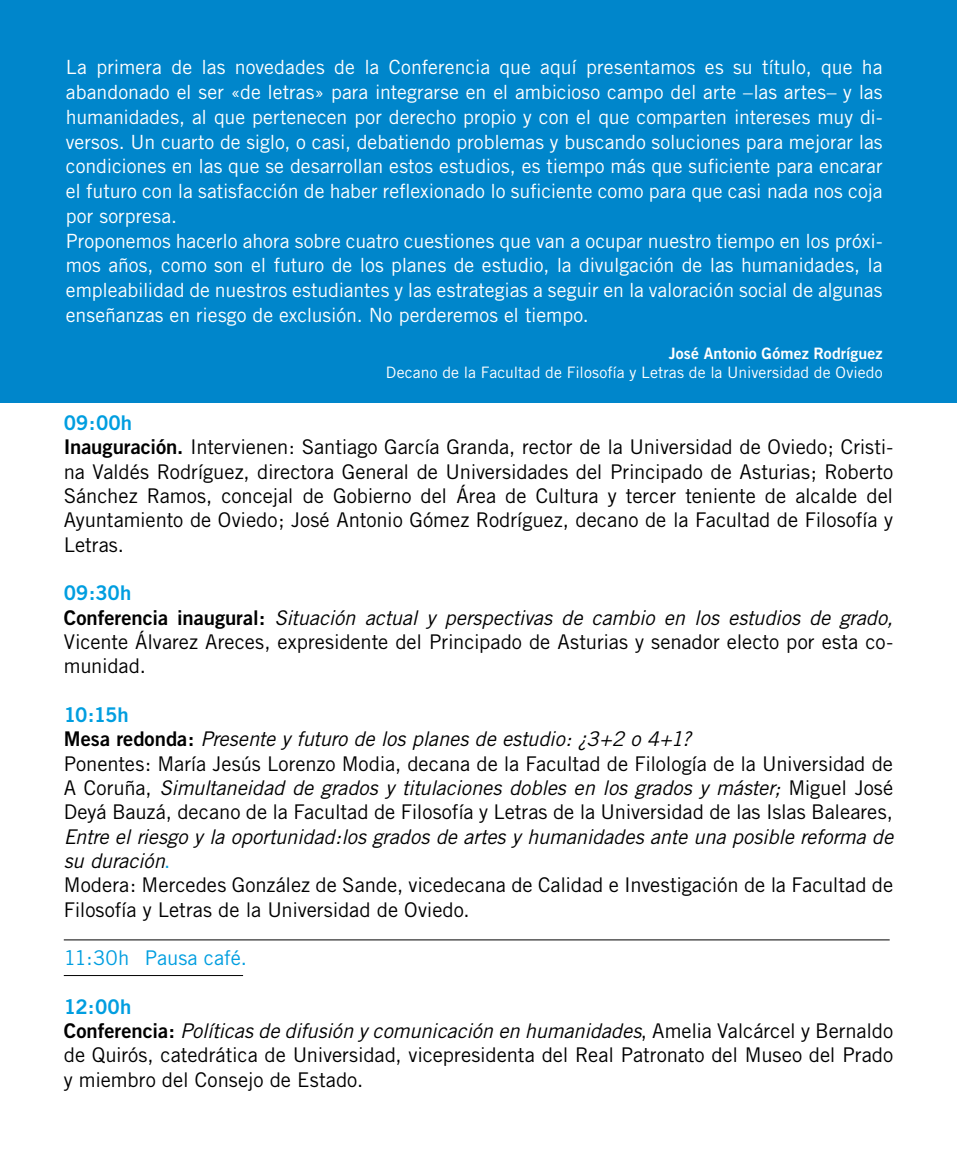
<style>
.page{position:relative;width:957px;height:1149px;background:#fff}
.page>*{position:absolute;margin:0;border:0;box-sizing:border-box;transform-origin:0 0}
.t1{font:20.25px/24.3px "Trade Gothic";letter-spacing:-.005em;color:#000;text-align:justify}
.t2{font:20.25px "Trade Gothic Bold Two";color:#009ee0}
.t3{font:20.25px "Trade Gothic";letter-spacing:-.005em;color:#009ee0}
.t4{font:19.57px/24.8px "Trade Gothic";color:#fff}
.t5{font:15.75px "Trade Gothic";letter-spacing:.005em;color:#fff}
.t6{font:15.75px "Trade Gothic Bold Two";letter-spacing:.01em;color:#fff}
.s1{font-family:"Trade Gothic Bold Two"}
.s2{font-style:italic}
.s3{color:#009ee0}
</style>
<div class="page">
<div style="left:0;top:0;width:957px;height:402px;background:#0086cb"></div>
<hr style="left:64px;top:939px;width:825px;height:1px;background:#000">
<hr style="left:64px;top:974px;width:179px;height:1px;background:#000">
<p class="t4" style="left:66px;top:55px;width:818px">La primera de las novedades de la Conferencia que aquí presentamos es su título, que ha abandonado el ser «de letras» para integrarse en el ambicioso campo del arte –las artes– y las humanidades, al que pertenecen por derecho propio y con el que comparten intereses muy di&shy;versos. Un cuarto de siglo, o casi, debatiendo problemas y buscando soluciones para mejorar las condiciones en las que se desarrollan estos estudios, es tiempo más que suficiente para encarar el futuro con la satisfacción de haber reflexionado lo suficiente como para que casi nada nos coja por sorpresa.<br>Proponemos hacerlo ahora sobre cuatro cuestiones que van a ocupar nuestro tiempo en los próxi&shy;mos años, como son el futuro de los planes de estudio, la divulgación de las humanidades, la empleabilidad de nuestros estudiantes y las estrategias a seguir en la valoración social de algunas enseñanzas en riesgo de exclusión. No perderemos el tiempo.</p>
<p class="t6" style="left:669px;top:344px;width:215px">José Antonio Gómez Rodríguez</p>
<p class="t5" style="left:386px;top:363px;width:498px">Decano de la Facultad de Filosofía y Letras de la Universidad de Oviedo</p>
<p class="t2" style="left:64px;top:410px;width:70px">09:00h</p>
<p class="t1" style="left:64px;top:434px;width:831px"><span class="s1">Inauguración.</span> Intervienen: Santiago García Granda, rector de la Universidad de Oviedo; Cristi&shy;na Valdés Rodríguez, directora General de Universidades del Principado de Asturias; Roberto Sánchez Ramos, concejal de Gobierno del Área de Cultura y tercer teniente de alcalde del Ayuntamiento de Oviedo; José Antonio Gómez Rodríguez, decano de la Facultad de Filosofía y Letras.</p>
<p class="t2" style="left:64px;top:580px;width:69px">09:30h</p>
<p class="t1" style="left:64px;top:605px;width:831px"><span class="s1">Conferencia inaugural:</span> <span class="s2">Situación actual y perspectivas de cambio en los estudios de grado, </span>Vicente Álvarez Areces, expresidente del Principado de Asturias y senador electo por esta co&shy;munidad.</p>
<p class="t2" style="left:64px;top:702px;width:66px">10:15h</p>
<p class="t1" style="left:64px;top:726px;width:831px;text-align:left"><span class="s1">Mesa redonda:</span> <span class="s2">Presente y futuro de los planes de estudio: ¿3+2 o 4+1?<br></span>Ponentes: María Jesús Lorenzo Modia, decana de la Facultad de Filología de la Universidad de A Coruña, <span class="s2">Simultaneidad de grados y titulaciones dobles en los grados y máster;</span> Miguel José Deyá Bauzá, decano de la Facultad de Filosofía y Letras de la Universidad de las Islas Baleares,</p>
<p class="t1" style="left:64px;top:823px;width:831px;text-align:left"><span class="s2">Entre el riesgo y la oportunidad:los grados de artes y humanidades ante una posible reforma de su duración</span><span class="s3">.<br></span>Modera: Mercedes González de Sande, vicedecana de Calidad e Investigación de la Facultad de Filosofía y Letras de la Universidad de Oviedo.</p>
<p class="t3" style="left:64px;top:945px;width:185px">11:30h Pausa café.</p>
<p class="t2" style="left:64px;top:993px;width:69px">12:00h</p>
<p class="t1" style="left:64px;top:1018px;width:831px"><span class="s1">Conferencia:</span> <span class="s2">Políticas de difusión y comunicación en humanidades</span>, Amelia Valcárcel y Bernaldo de Quirós, catedrática de Universidad, vicepresidenta del Real Patronato del Museo del Prado y miembro del Consejo de Estado.</p>
</div>
